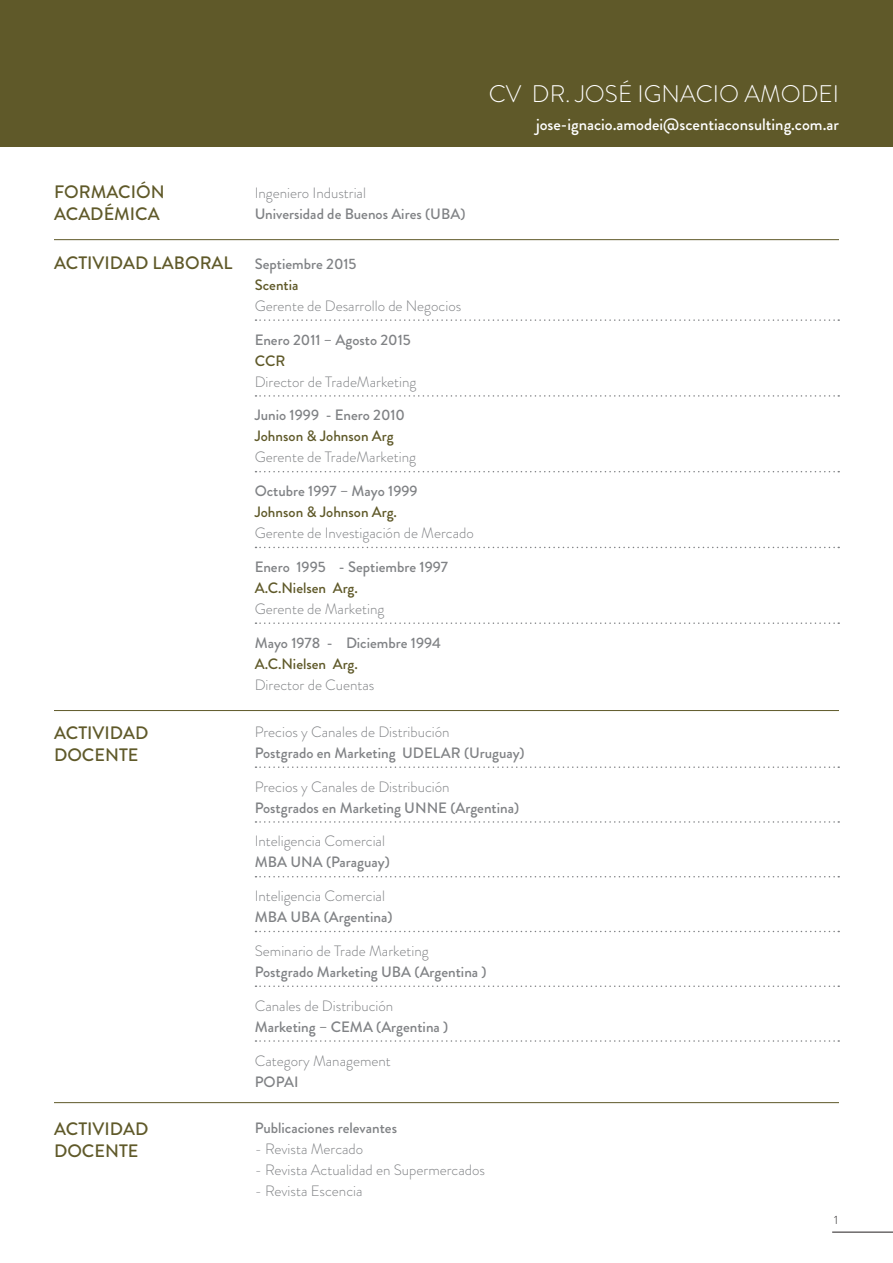
<style>
.page{position:relative;width:893px;height:1263px;background:#fff}
.page>*{position:absolute;margin:0;border:0;box-sizing:border-box;transform-origin:0 0}
.t1{font:300 24px "Brandon Grotesque";color:#fff}
.t2{font:500 18px/21.6px "Brandon Grotesque";color:#5f5929}
.t3{font:500 16.5px "Brandon Grotesque";color:#fff}
.t4{font:300 15px "Brandon Grotesque";color:#808285}
.t5{font:500 15px "Brandon Grotesque";color:#808285}
.t6{font:500 15px "Brandon Grotesque";color:#5f5929}
.t7{font:300 12px "Brandon Grotesque";color:#231f20}
</style>
<div class="page">
<hr style="left:832px;top:1232px;width:61px;height:1px;background:#231f20">
<div style="left:0;top:0;width:893px;height:147px;background:#5f5929"></div>
<hr style="left:54px;top:239px;width:785px;height:1px;background:#5f5929">
<hr style="left:54px;top:710px;width:785px;height:1px;background:#5f5929">
<hr style="left:54px;top:1102px;width:785px;height:1px;background:#5f5929">
<svg style="left:255px;top:319px;width:584px;height:2px"></svg>
<svg style="left:255px;top:395px;width:584px;height:2px"></svg>
<svg style="left:255px;top:471px;width:584px;height:1px"></svg>
<svg style="left:255px;top:547px;width:584px;height:1px"></svg>
<svg style="left:255px;top:622px;width:584px;height:2px"></svg>
<svg style="left:255px;top:766px;width:584px;height:2px"></svg>
<svg style="left:255px;top:821px;width:584px;height:2px"></svg>
<svg style="left:255px;top:876px;width:584px;height:1px"></svg>
<svg style="left:255px;top:931px;width:584px;height:1px"></svg>
<svg style="left:255px;top:985px;width:584px;height:2px"></svg>
<svg style="left:255px;top:1040px;width:584px;height:2px"></svg>
<p class="t2" style="left:54px;top:181px;width:112px">FORMACIÓN<br>ACADÉMICA</p>
<p class="t2" style="left:54px;top:253px;width:180px">ACTIVIDAD LABORAL</p>
<p class="t2" style="left:54px;top:723px;width:96px">ACTIVIDAD<br>DOCENTE</p>
<p class="t2" style="left:54px;top:1119px;width:96px">ACTIVIDAD<br>DOCENTE</p>
<p class="t4" style="left:255px;top:182px;width:113px">Ingeniero Industrial</p>
<p class="t5" style="left:255px;top:203px;width:212px">Universidad de Buenos Aires (UBA)</p>
<p class="t1" style="left:489px;top:77px;width:352px">CV DR. JOSÉ IGNACIO AMODEI</p>
<p class="t3" style="left:536px;top:113px;width:304px">jose-ignacio.amodei@scentiaconsulting.com.ar</p>
<p class="t5" style="left:255px;top:253px;width:103px">Septiembre 2015</p>
<p class="t6" style="left:255px;top:274px;width:45px">Scentia</p>
<p class="t4" style="left:255px;top:295px;width:208px">Gerente de Desarrollo de Negocios</p>
<p class="t5" style="left:255px;top:329px;width:158px">Enero 2011 – Agosto 2015</p>
<p class="t6" style="left:255px;top:350px;width:32px">CCR</p>
<p class="t4" style="left:255px;top:371px;width:163px">Director de TradeMarketing</p>
<p class="t5" style="left:255px;top:405px;width:152px">Junio 1999 - Enero 2010</p>
<p class="t6" style="left:255px;top:426px;width:140px">Johnson &amp; Johnson Arg</p>
<p class="t4" style="left:255px;top:447px;width:163px">Gerente de TradeMarketing</p>
<p class="t5" style="left:255px;top:481px;width:164px">Octubre 1997 – Mayo 1999</p>
<p class="t6" style="left:255px;top:502px;width:144px">Johnson &amp; Johnson Arg.</p>
<p class="t4" style="left:255px;top:523px;width:221px">Gerente de Investigación de Mercado</p>
<p class="t5" style="left:255px;top:556px;width:195px">Enero 1995 - Septiembre 1997</p>
<p class="t6" style="left:255px;top:577px;width:105px">A.C.Nielsen Arg.</p>
<p class="t4" style="left:255px;top:598px;width:131px">Gerente de Marketing</p>
<p class="t5" style="left:255px;top:632px;width:188px">Mayo 1978 - Diciembre 1994</p>
<p class="t6" style="left:255px;top:653px;width:105px">A.C.Nielsen Arg.</p>
<p class="t4" style="left:255px;top:674px;width:121px">Director de Cuentas</p>
<p class="t4" style="left:255px;top:721px;width:196px">Precios y Canales de Distribución</p>
<p class="t5" style="left:255px;top:742px;width:271px">Postgrado en Marketing UDELAR (Uruguay)</p>
<p class="t4" style="left:255px;top:776px;width:196px">Precios y Canales de Distribución</p>
<p class="t5" style="left:255px;top:797px;width:266px">Postgrados en Marketing UNNE (Argentina)</p>
<p class="t4" style="left:255px;top:831px;width:132px">Inteligencia Comercial</p>
<p class="t5" style="left:255px;top:852px;width:137px">MBA UNA (Paraguay)</p>
<p class="t4" style="left:255px;top:886px;width:132px">Inteligencia Comercial</p>
<p class="t5" style="left:255px;top:907px;width:139px">MBA UBA (Argentina)</p>
<p class="t4" style="left:255px;top:940px;width:175px">Seminario de Trade Marketing</p>
<p class="t5" style="left:255px;top:961px;width:233px">Postgrado Marketing UBA (Argentina )</p>
<p class="t4" style="left:255px;top:995px;width:140px">Canales de Distribución</p>
<p class="t5" style="left:255px;top:1016px;width:195px">Marketing – CEMA (Argentina )</p>
<p class="t4" style="left:255px;top:1050px;width:138px">Category Management</p>
<p class="t5" style="left:255px;top:1071px;width:45px">POPAI</p>
<p class="t5" style="left:255px;top:1118px;width:144px">Publicaciones relevantes</p>
<p class="t4" style="left:255px;top:1139px;width:110px">- Revista Mercado</p>
<p class="t4" style="left:255px;top:1160px;width:232px">- Revista Actualidad en Supermercados</p>
<p class="t4" style="left:255px;top:1181px;width:109px">- Revista Escencia</p>
<p class="t7" style="left:834px;top:1212px;width:5px">1</p>
</div>
